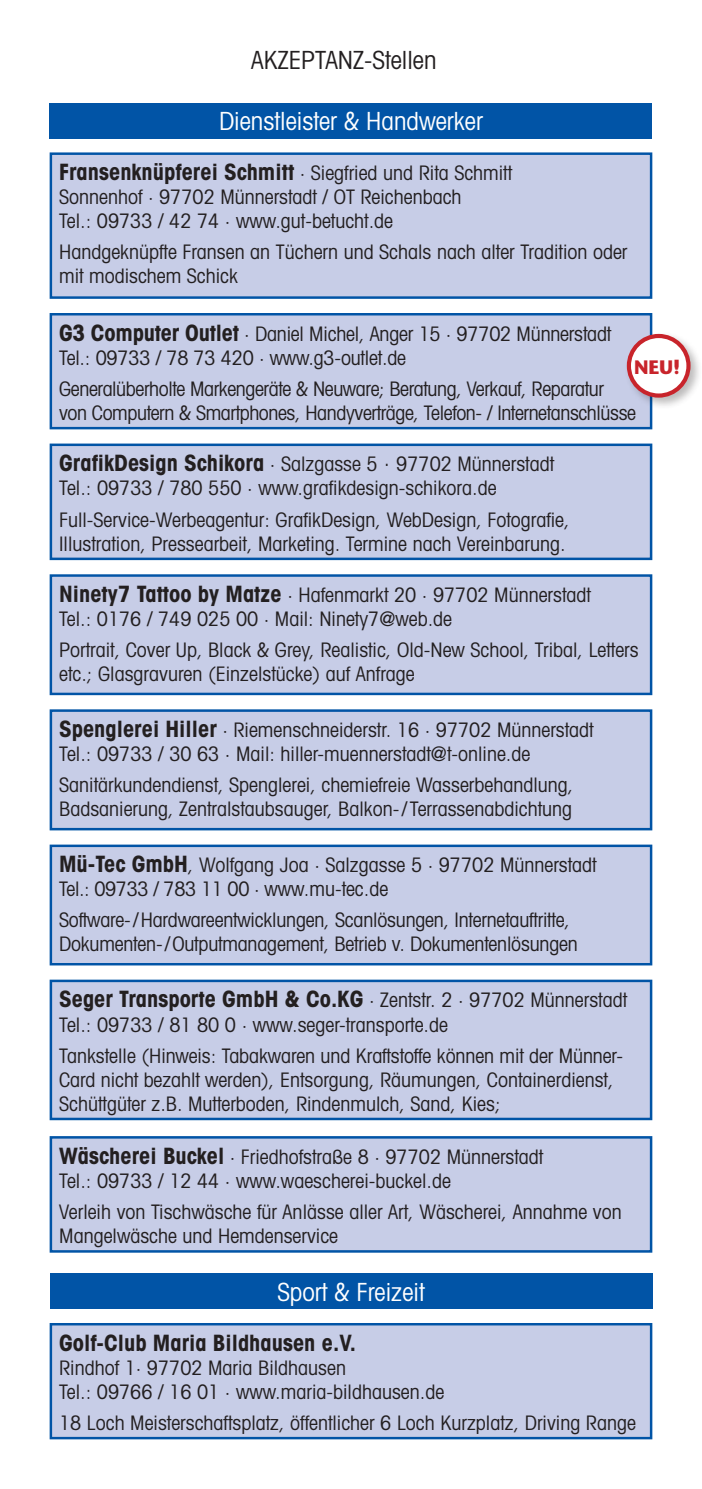
<style>
.page{position:relative;width:702px;height:1489px;background:#fff}
.page>*{position:absolute;margin:0;border:0;box-sizing:border-box;transform-origin:0 0}
.t1{font:condensed 25px "Avant Garde";color:#fff}
.t2{font:condensed 25px "Avant Garde";color:#231f20}
.t3{font:700 condensed 22.5px "Avant Garde";color:#231f20}
.t4{font:condensed 20px/24px "Avant Garde";color:#231f20}
.t5{font:condensed 20px/24px "Avant Garde";letter-spacing:-.02em;color:#231f20}
.t6{font:700 19.5px "Stone Sans";color:#c8242b}
.s1{font-weight:700;font-size:22.5px}
</style>
<div class="page">
<div style="left:50px;top:1273px;width:602px;height:35px;background:#0154a6"></div>
<div style="left:51px;top:1324px;width:600px;height:113px;background:#c7cde7"></div>
<div style="left:50px;top:1322px;width:602px;height:117px;border:2px solid #0154a6"></div>
<div style="left:51px;top:575px;width:600px;height:119px;background:#c7cde7"></div>
<div style="left:50px;top:574px;width:602px;height:121px;border:2px solid #0154a6"></div>
<div style="left:51px;top:980px;width:600px;height:138px;background:#c7cde7"></div>
<div style="left:50px;top:979px;width:602px;height:141px;border:2px solid #0154a6"></div>
<div style="left:51px;top:1137px;width:600px;height:114px;background:#c7cde7"></div>
<div style="left:50px;top:1136px;width:602px;height:116px;border:2px solid #0154a6"></div>
<div style="left:51px;top:445px;width:600px;height:114px;background:#c7cde7"></div>
<div style="left:50px;top:443px;width:602px;height:117px;border:2px solid #0154a6"></div>
<div style="left:51px;top:710px;width:600px;height:119px;background:#c7cde7"></div>
<div style="left:50px;top:709px;width:602px;height:121px;border:2px solid #0154a6"></div>
<div style="left:50px;top:103px;width:602px;height:35px;background:#0154a6"></div>
<div style="left:51px;top:845px;width:600px;height:119px;background:#c7cde7"></div>
<div style="left:50px;top:844px;width:602px;height:121px;border:2px solid #0154a6"></div>
<div style="left:51px;top:154px;width:600px;height:143px;background:#c7cde7"></div>
<div style="left:50px;top:152px;width:602px;height:147px;border:2px solid #0154a6"></div>
<div style="left:51px;top:314px;width:600px;height:114px;background:#c7cde7"></div>
<div style="left:50px;top:313px;width:602px;height:116px;border:2px solid #0154a6"></div>
<div style="left:625px;top:332px;width:77px;height:78px;background:#231f20;opacity:.3"></div>
<div style="left:629px;top:336px;width:59px;height:59px;background:#fff;border-radius:50%"></div>
<div style="left:626px;top:334px;width:64px;height:63px;border:4px solid #c8242b;border-radius:50%"></div>
<p class="t2" style="left:251px;top:45px;width:187px">AKZEPTANZ-Stellen</p>
<p class="t1" style="left:219px;top:106px;width:265px">Dienstleister &amp; Handwerker</p>
<p class="t4" style="left:59px;top:160px;width:454px"><span class="s1">Fransenknüpferei Schmitt</span> · Siegfried und Rita Schmitt<br>Sonnenhof · 97702 Münnerstadt / OT Reichenbach<br>Tel.: 09733 / 42 74 · www.gut-betucht.de</p>
<p class="t4" style="left:59px;top:240px;width:570px">Handgeknüpfte Fransen an Tüchern und Schals nach alter Tradition oder mit modischem Schick</p>
<p class="t4" style="left:59px;top:321px;width:553px"><span class="s1">G3 Computer Outlet</span> · Daniel Michel, Anger 15 · 97702 Münnerstadt<br>Tel.: 09733 / 78 73 420 · www.g3-outlet.de</p>
<p class="t5" style="left:59px;top:376px;width:578px">Generalüberholte Markengeräte &amp; Neuware; Beratung, Verkauf, Reparatur von Computern &amp; Smartphones, Handyverträge, Telefon- / Internetanschlüsse</p>
<p class="t6" style="left:634px;top:354px;width:48px">NEU!</p>
<p class="t4" style="left:59px;top:452px;width:496px"><span class="s1">GrafikDesign Schikora</span> · Salzgasse 5 <sup>.</sup> 97702 Münnerstadt<br>Tel.: 09733 / 780 550 · www.grafikdesign-schikora.de</p>
<p class="t4" style="left:59px;top:507px;width:512px">Full-Service-Werbeagentur: GrafikDesign, WebDesign, Fotografie,<br>Illustration, Pressearbeit, Marketing. Termine nach Vereinbarung.</p>
<p class="t4" style="left:59px;top:582px;width:533px"><span class="s1">Ninety7 Tattoo by Matze</span> · Hafenmarkt 20 · 97702 Münnerstadt<br>Tel.: 0176 / 749 025 00 · Mail: Ninety7@web.de</p>
<p class="t4" style="left:59px;top:637px;width:581px">Portrait, Cover Up, Black &amp; Grey, Realistic, Old-New School, Tribal, Letters etc.; Glasgravuren (Einzelstücke) auf Anfrage</p>
<p class="t4" style="left:59px;top:717px;width:536px"><span class="s1">Spenglerei Hiller</span> · Riemenschneiderstr. 16 · 97702 Münnerstadt<br>Tel.: 09733 / 30 63 · Mail: hiller-muennerstadt@t-online.de</p>
<p class="t4" style="left:59px;top:772px;width:515px">Sanitärkundendienst, Spenglerei, chemiefreie Wasserbehandlung,<br>Badsanierung, Zentralstaubsauger, Balkon- / Terrassenabdichtung</p>
<p class="t4" style="left:59px;top:852px;width:539px"><span class="s1">Mü-Tec GmbH</span>, Wolfgang Joa · Salzgasse 5 · 97702 Münnerstadt<br>Tel.: 09733 / 783 11 00 · www.mu-tec.de</p>
<p class="t4" style="left:59px;top:907px;width:520px">Software- /Hardwareentwicklungen, Scanlösungen, Internetauftritte,<br>Dokumenten- /Outputmanagement, Betrieb v. Dokumentenlösungen</p>
<p class="t4" style="left:59px;top:987px;width:569px"><span class="s1">Seger Transporte GmbH &amp; Co.KG</span> · Zentstr. 2 · 97702 Münnerstadt<br>Tel.: 09733 / 81 80 0 · www.seger-transporte.de</p>
<p class="t4" style="left:59px;top:1042px;width:565px">Tankstelle (Hinweis: Tabakwaren und Kraftstoffe können mit der Münner-<br>Card nicht bezahlt werden), Entsorgung, Räumungen, Containerdienst,<br>Schüttgüter z.B. Mutterboden, Rindenmulch, Sand, Kies;</p>
<p class="t4" style="left:59px;top:1144px;width:485px"><span class="s1">Wäscherei Buckel</span> · Friedhofstraße 8 · 97702 Münnerstadt<br>Tel.: 09733 / 12 44 · www.waescherei-buckel.de</p>
<p class="t4" style="left:59px;top:1199px;width:564px">Verleih von Tischwäsche für Anlässe aller Art, Wäscherei, Annahme von<br>Mangelwäsche und Hemdenservice</p>
<p class="t1" style="left:277px;top:1276px;width:149px">Sport &amp; Freizeit</p>
<p class="t3" style="left:59px;top:1327px;width:298px">Golf-Club Maria Bildhausen e.V.</p>
<p class="t4" style="left:59px;top:1354px;width:386px">Rindhof 1· 97702 Maria Bildhausen<br>Tel.: 09766 / 16 01 · www.maria-bildhausen.de</p>
<p class="t4" style="left:59px;top:1409px;width:578px">18 Loch Meisterschaftsplatz, öffentlicher 6 Loch Kurzplatz, Driving Range</p>
</div>
